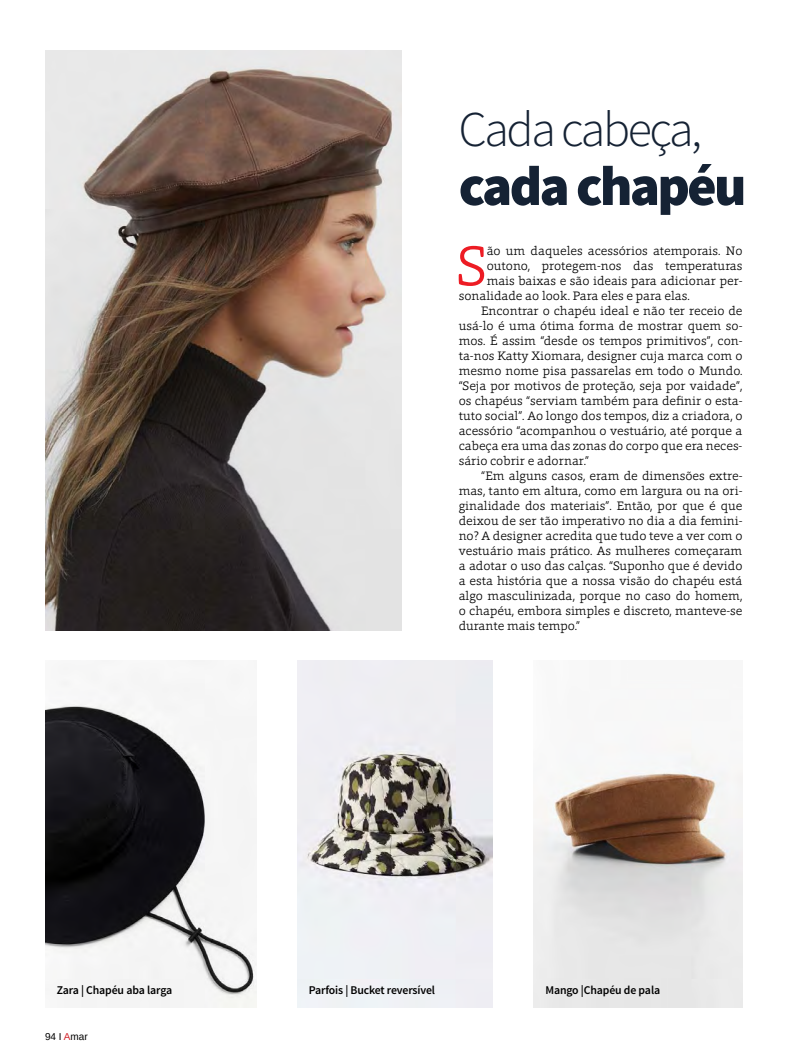
<style>
.page{position:relative;width:810px;height:1058px;background:#fff}
.page>*{position:absolute;margin:0;border:0;box-sizing:border-box;transform-origin:0 0}
.t1{font:300 56.88px "Foro Rounded";color:#ed1c24}
.t2{font:900 56.25px "Source Sans Pro";letter-spacing:-.05em;color:#152234}
.t3{font:300 50px "Source Sans Pro";letter-spacing:-.05em;color:#152234}
.t4{font:300 12.5px "Foro Rounded";color:#000}
.t5{font:600 11.88px "Source Sans Pro";letter-spacing:-.01em;color:#000}
.t6{font:10px "Arimo";color:#000}
.s1{color:#d2232a}
</style>
<div class="page">
<img style="left:297px;top:660px;width:195px;height:347px">
<img style="left:45px;top:660px;width:211px;height:347px">
<img style="left:533px;top:743px;width:209px;height:264px">
<img style="left:45px;top:51px;width:357px;height:579px">
<h3 class="t3" style="left:459px;top:99px;width:245px">Cada cabeça,</h3>
<h2 class="t2" style="left:459px;top:150px;width:289px">cada chapéu</h2>
<h1 class="t1" style="left:456px;top:229px;width:32px">S</h1>
<p class="t4" style="left:487px;top:243px;width:257px">ão um daqueles acessórios atemporais. No</p>
<p class="t4" style="left:487px;top:258px;width:257px">outono, protegem-nos das temperaturas</p>
<p class="t4" style="left:487px;top:273px;width:257px">mais baixas e são ideais para adicionar per-</p>
<p class="t4" style="left:459px;top:288px;width:233px">sonalidade ao look. Para eles e para elas.</p>
<p class="t4" style="left:481px;top:303px;width:263px">Encontrar o chapéu ideal e não ter receio de</p>
<p class="t4" style="left:459px;top:318px;width:285px">usá-lo é uma ótima forma de mostrar quem so-</p>
<p class="t4" style="left:459px;top:333px;width:285px">mos. É assim “desde os tempos primitivos”, con-</p>
<p class="t4" style="left:459px;top:348px;width:285px">ta-nos Katty Xiomara, designer cuja marca com o</p>
<p class="t4" style="left:459px;top:363px;width:285px">mesmo nome pisa passarelas em todo o Mundo.</p>
<p class="t4" style="left:459px;top:378px;width:285px">“Seja por motivos de proteção, seja por vaidade”,</p>
<p class="t4" style="left:459px;top:393px;width:285px">os chapéus “serviam também para definir o esta-</p>
<p class="t4" style="left:459px;top:408px;width:285px">tuto social”. Ao longo dos tempos, diz a criadora, o</p>
<p class="t4" style="left:459px;top:423px;width:285px">acessório “acompanhou o vestuário, até porque a</p>
<p class="t4" style="left:459px;top:438px;width:285px">cabeça era uma das zonas do corpo que era neces-</p>
<p class="t4" style="left:459px;top:453px;width:132px">sário cobrir e adornar.”</p>
<p class="t4" style="left:481px;top:468px;width:263px">“Em alguns casos, eram de dimensões extre-</p>
<p class="t4" style="left:459px;top:483px;width:285px">mas, tanto em altura, como em largura ou na ori-</p>
<p class="t4" style="left:459px;top:498px;width:285px">ginalidade dos materiais”. Então, por que é que</p>
<p class="t4" style="left:459px;top:513px;width:285px">deixou de ser tão imperativo no dia a dia femini-</p>
<p class="t4" style="left:459px;top:528px;width:285px">no? A designer acredita que tudo teve a ver com o</p>
<p class="t4" style="left:459px;top:543px;width:285px">vestuário mais prático. As mulheres começaram</p>
<p class="t4" style="left:459px;top:558px;width:285px">a adotar o uso das calças. “Suponho que é devido</p>
<p class="t4" style="left:459px;top:573px;width:285px">a esta história que a nossa visão do chapéu está</p>
<p class="t4" style="left:459px;top:588px;width:285px">algo masculinizada, porque no caso do homem,</p>
<p class="t4" style="left:459px;top:603px;width:285px">o chapéu, embora simples e discreto, manteve-se</p>
<p class="t4" style="left:459px;top:618px;width:123px">durante mais tempo.”</p>
<p class="t5" style="left:57px;top:982px;width:117px">Zara | Chapéu aba larga</p>
<p class="t5" style="left:309px;top:982px;width:128px">Parfois | Bucket reversível</p>
<p class="t5" style="left:545px;top:982px;width:116px">Mango |Chapéu de pala</p>
<p class="t6" style="left:45px;top:1029px;width:44px">94 I <span class="s1">A</span>mar</p>
</div>
